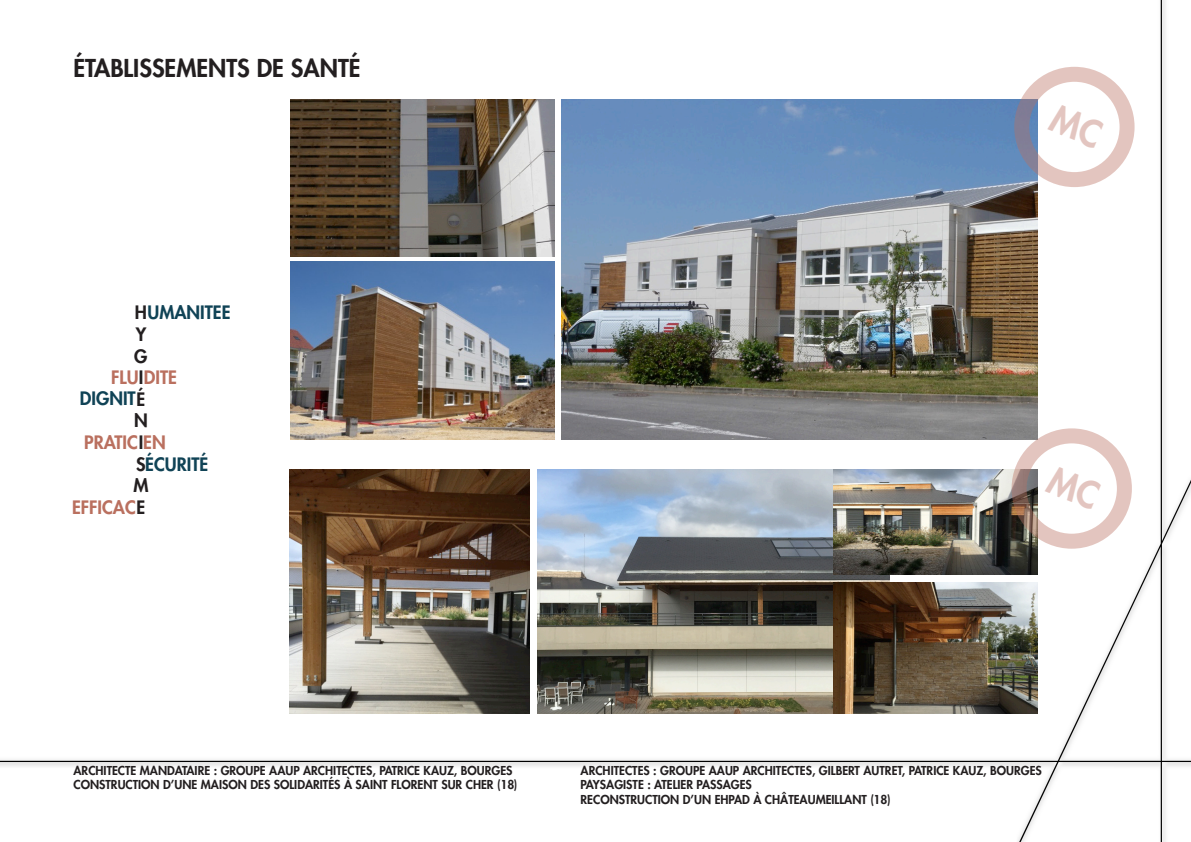
<style>
.page{position:relative;width:1191px;height:842px;background:#fff}
.page>*{position:absolute;margin:0;border:0;box-sizing:border-box;transform-origin:0 0}
.t1{font:800 24px "Futura LT";color:#231f20}
.t2{font:800 18px "Futura LT";color:#104356}
.t3{font:800 18px "Futura LT";color:#ba705f}
.t4{font:800 18px "Futura LT";color:#231f20}
.t5{font:800 12px "Futura LT";color:#231f20}
.s1{color:#231f20}
</style>
<div class="page">
<img style="left:0;top:0;width:1191px;height:842px">
<img style="left:562px;top:99px;width:475px;height:341px">
<img style="left:290px;top:99px;width:264px;height:158px">
<img style="left:291px;top:261px;width:263px;height:179px">
<img style="left:537px;top:469px;width:352px;height:245px">
<img style="left:834px;top:583px;width:203px;height:131px">
<img style="left:290px;top:470px;width:239px;height:244px">
<img style="left:834px;top:469px;width:203px;height:105px">
<div style="left:1014px;top:67px;width:120px;height:120px;border:15px solid #ba6f5f;border-radius:50%"></div>
<div style="left:1011px;top:428px;width:120px;height:121px;border:15px solid #ba6f5f;border-radius:50%"></div>
<svg style="left:1047px;top:104px;width:57px;height:45px"></svg>
<svg style="left:1044px;top:465px;width:57px;height:45px"></svg>
<p class="t1" style="left:74px;top:52px;width:288px">ÉTABLISSEMENTS DE SANTÉ</p>
<p class="t2" style="left:135px;top:301px;width:97px"><span class="s1">H</span>UMANITEE</p>
<p class="t4" style="left:136px;top:322px;width:12px">Y</p>
<p class="t4" style="left:134px;top:344px;width:15px">G</p>
<p class="t4" style="left:139px;top:365px;width:6px">I</p>
<p class="t2" style="left:80px;top:386px;width:67px">DIGNIT<span class="s1">É</span></p>
<p class="t4" style="left:134px;top:409px;width:15px">N</p>
<p class="t4" style="left:139px;top:430px;width:6px">I</p>
<p class="t2" style="left:136px;top:452px;width:73px"><span class="s1">S</span>ÉCURITÉ</p>
<p class="t4" style="left:133px;top:473px;width:17px">M</p>
<p class="t3" style="left:72px;top:495px;width:75px">EFFICAC<span class="s1">E</span></p>
<p class="t3" style="left:111px;top:366px;width:67px">FLU DITE</p>
<p class="t3" style="left:84px;top:430px;width:83px">PRATIC EN</p>
<p class="t5" style="left:74px;top:763px;width:440px">ARCHITECTE MANDATAIRE : GROUPE AAUP ARCHITECTES, PATRICE KAUZ, BOURGES</p>
<p class="t5" style="left:74px;top:777px;width:445px">CONSTRUCTION D’UNE MAISON DES SOLIDARITÉS À SAINT FLORENT SUR CHER (18)</p>
<p class="t5" style="left:580px;top:763px;width:463px">ARCHITECTES : GROUPE AAUP ARCHITECTES, GILBERT AUTRET, PATRICE KAUZ, BOURGES</p>
<p class="t5" style="left:580px;top:777px;width:173px">PAYSAGISTE : ATELIER PASSAGES</p>
<p class="t5" style="left:580px;top:791px;width:312px">RECONSTRUCTION D’UN EHPAD À CHÂTEAUMEILLANT (18)</p>
</div>
